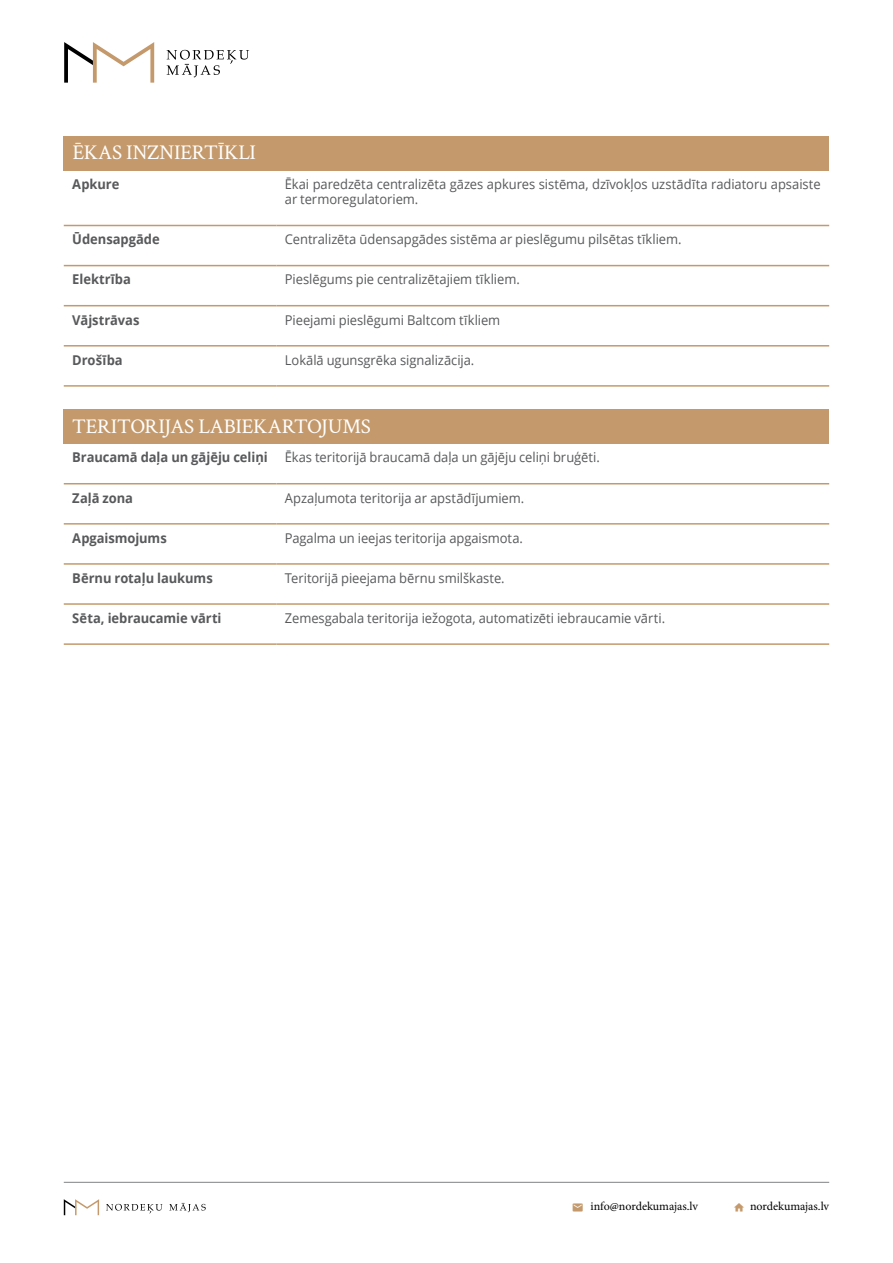
<style>
.page{position:relative;width:893px;height:1263px;background:#fff}
.page>*{position:absolute;margin:0;border:0;box-sizing:border-box;transform-origin:0 0}
.t1{font:21px "Crimson Text";letter-spacing:-.01em;color:#fff}
.t2{font:13.5px/15.3px "Open Sans";letter-spacing:-.005em;color:#58595b;scale:.96 1}
.t3{font:700 13.5px "Open Sans";letter-spacing:-.005em;color:#58595b;scale:.96 1}
.t4{font:12px "Minion Pro";letter-spacing:-.005em;color:#000}
</style>
<div class="page">
<svg style="left:64px;top:42px;width:90px;height:41px"></svg>
<svg style="left:167px;top:50px;width:82px;height:27px"></svg>
<hr style="left:64px;top:1182px;width:765px;height:1px;background:#808285">
<svg style="left:64px;top:1199px;width:35px;height:16px"></svg>
<svg style="left:106px;top:1204px;width:56px;height:9px"></svg>
<svg style="left:169px;top:1203px;width:37px;height:9px"></svg>
<div style="left:64px;top:136px;width:765px;height:34px;background:#c49a6c"></div>
<hr style="left:64px;top:225px;width:212px;height:1px;background:#c49a6c">
<hr style="left:276px;top:225px;width:553px;height:1px;background:#c49a6c">
<hr style="left:64px;top:265px;width:212px;height:1px;background:#c49a6c">
<hr style="left:276px;top:265px;width:553px;height:1px;background:#c49a6c">
<hr style="left:64px;top:305px;width:212px;height:1px;background:#c49a6c">
<hr style="left:276px;top:305px;width:553px;height:1px;background:#c49a6c">
<hr style="left:64px;top:345px;width:212px;height:2px;background:#c49a6c">
<hr style="left:276px;top:345px;width:553px;height:2px;background:#c49a6c">
<hr style="left:64px;top:385px;width:212px;height:2px;background:#c49a6c">
<hr style="left:276px;top:385px;width:553px;height:2px;background:#c49a6c">
<div style="left:64px;top:410px;width:765px;height:34px;background:#c49a6c"></div>
<hr style="left:64px;top:483px;width:212px;height:1px;background:#c49a6c">
<hr style="left:276px;top:483px;width:553px;height:1px;background:#c49a6c">
<hr style="left:64px;top:523px;width:212px;height:2px;background:#c49a6c">
<hr style="left:276px;top:523px;width:553px;height:2px;background:#c49a6c">
<hr style="left:64px;top:563px;width:212px;height:2px;background:#c49a6c">
<hr style="left:276px;top:563px;width:553px;height:2px;background:#c49a6c">
<hr style="left:64px;top:603px;width:212px;height:2px;background:#c49a6c">
<hr style="left:276px;top:603px;width:553px;height:2px;background:#c49a6c">
<hr style="left:64px;top:643px;width:212px;height:2px;background:#c49a6c">
<hr style="left:276px;top:643px;width:553px;height:2px;background:#c49a6c">
<h1 class="t1" style="left:72px;top:138px;width:185px">ĒKAS INZNIERTĪKLI</h1>
<p class="t3" style="left:72px;top:174px;width:51px">Apkure</p>
<p class="t2" style="left:285px;top:176px;width:560px">Ēkai paredzēta centralizēta gāzes apkures sistēma, dzīvokļos uzstādīta radiatoru apsaiste ar termoregulatoriem.</p>
<p class="t3" style="left:72px;top:230px;width:93px">Ūdensapgāde</p>
<p class="t2" style="left:285px;top:231px;width:415px">Centralizēta ūdensapgādes sistēma ar pieslēgumu pilsētas tīkliem.</p>
<p class="t3" style="left:72px;top:270px;width:63px">Elektrība</p>
<p class="t2" style="left:285px;top:272px;width:246px">Pieslēgums pie centralizētajiem tīkliem.</p>
<p class="t3" style="left:72px;top:310px;width:71px">Vājstrāvas</p>
<p class="t2" style="left:285px;top:312px;width:226px">Pieejami pieslēgumi Baltcom tīkliem</p>
<p class="t3" style="left:72px;top:350px;width:54px">Drošība</p>
<p class="t2" style="left:285px;top:352px;width:199px">Lokālā ugunsgrēka signalizācija.</p>
<h1 class="t1" style="left:72px;top:412px;width:300px">TERITORIJAS LABIEKARTOJUMS</h1>
<p class="t3" style="left:72px;top:448px;width:205px">Braucamā daļa un gājēju celiņi</p>
<p class="t2" style="left:285px;top:450px;width:330px">Ēkas teritorijā braucamā daļa un gājēju celiņi bruģēti.</p>
<p class="t3" style="left:72px;top:488px;width:65px">Zaļā zona</p>
<p class="t2" style="left:285px;top:490px;width:251px">Apzaļumota teritorija ar apstādījumiem.</p>
<p class="t3" style="left:72px;top:528px;width:100px">Apgaismojums</p>
<p class="t2" style="left:285px;top:530px;width:250px">Pagalma un ieejas teritorija apgaismota.</p>
<p class="t3" style="left:72px;top:568px;width:148px">Bērnu rotaļu laukums</p>
<p class="t2" style="left:285px;top:570px;width:230px">Teritorijā pieejama bērnu smilškaste.</p>
<p class="t3" style="left:72px;top:608px;width:157px">Sēta, iebraucamie vārti</p>
<p class="t2" style="left:285px;top:610px;width:398px">Zemesgabala teritorija iežogota, automatizēti iebraucamie vārti.</p>
<p class="t4" style="left:590px;top:1198px;width:109px">info@nordekumajas.lv</p>
<p class="t4" style="left:750px;top:1198px;width:81px">nordekumajas.lv</p>
</div>
